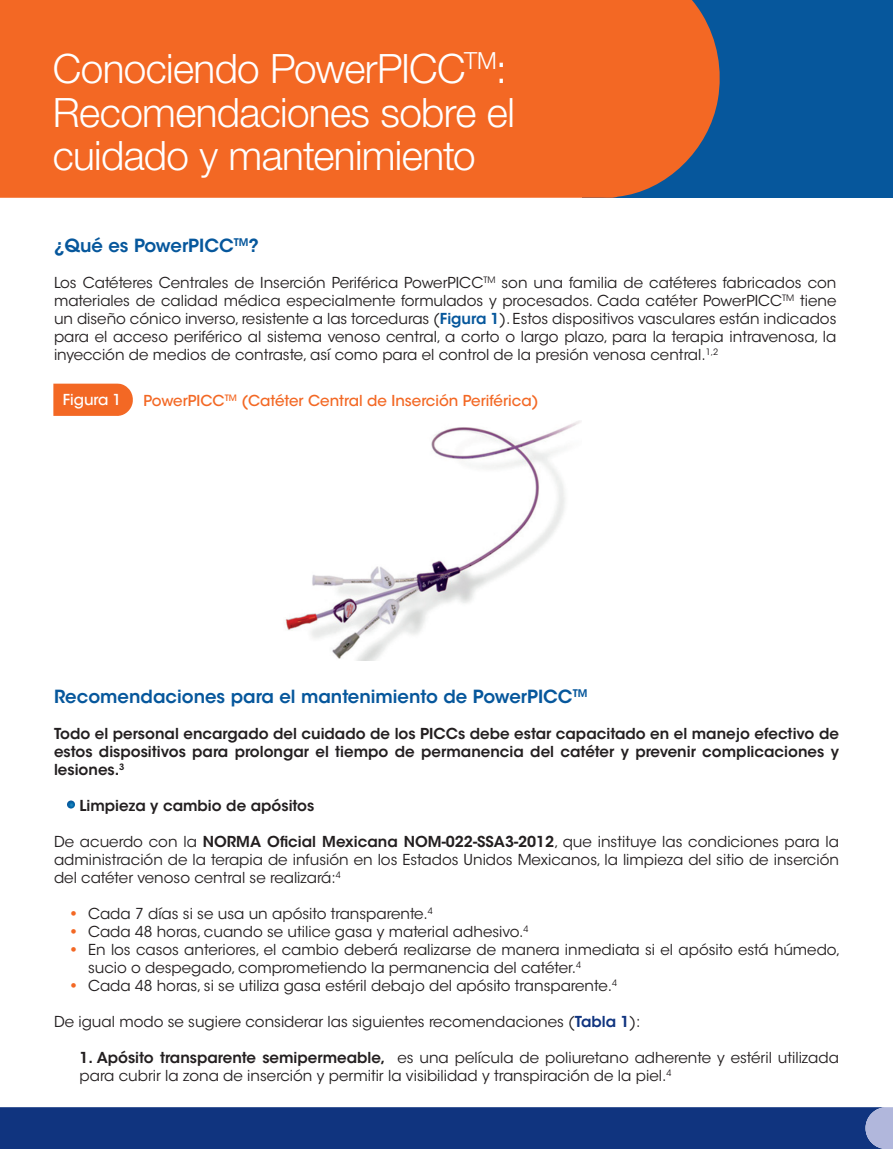
<style>
.page{position:relative;width:893px;height:1149px;background:#fff}
.page>*{position:absolute;margin:0;border:0;box-sizing:border-box;transform-origin:0 0}
.t1{font:300 40.5px/43.5px "Helvetica Neue LT Std";letter-spacing:-.015em;color:#fff}
.cuerpo_texto_TOUJEO{font:600 18px "ITC Avant Garde Std";color:#06579c}
.cuerpo_texto_TOUJEO-2{font:15px/18px "ITC Avant Garde Std";color:#231f20;text-align:justify}
.cuerpo_texto_TOUJEO-3{font:600 15px/18px "ITC Avant Garde Std";color:#231f20;text-align:justify}
.cuerpo_texto_TOUJEO-4{font:500 15px "ITC Avant Garde Std";color:#f36824}
.cuerpo_texto_TOUJEO-5{font:500 15px "ITC Avant Garde Std";color:#fff}
.s1{font-weight:600;color:#06579c}
.s2{font-weight:600}
.s3{font-family:"Helvetica LT Std";font-stretch:condensed;color:#f36824}
.s4{font-weight:600;color:#10347f}
</style>
<div class="page">
<div style="left:582px;top:0;width:311px;height:197px;background:#06579c"></div>
<div style="left:0;top:0;width:723px;height:198px;background:#f36824"></div>
<div style="left:0;top:1107px;width:893px;height:41px;background:#10347f"></div>
<svg style="left:53px;top:383px;width:80px;height:33px;background:#f37233"></svg>
<img style="left:285px;top:421px;width:296px;height:239px">
<svg style="left:67px;top:800px;width:8px;height:8px"></svg>
<p class="t1" style="left:53px;top:46px;width:464px">Conociendo PowerPICC<sup>TM</sup>:<br>Recomendaciones sobre el cuidado y mantenimiento</p>
<p class="cuerpo_texto_TOUJEO" style="left:54px;top:234px;width:207px">¿Qué es PowerPICC<sup>TM</sup>?</p>
<p class="cuerpo_texto_TOUJEO-2" style="left:54px;top:274px;width:784px">Los Catéteres Centrales de Inserción Periférica PowerPICC<sup>TM</sup> son una familia de catéteres fabricados con materiales de calidad médica especialmente formulados y procesados. Cada catéter PowerPICC<sup>TM</sup> tiene un diseño cónico inverso, resistente a las torceduras (<span class="s1">Figura 1</span>). Estos dispositivos vasculares están indicados para el acceso periférico al sistema venoso central, a corto o largo plazo, para la terapia intravenosa, la inyección de medios de contraste, así como para el control de la presión venosa central.<sup>1,2</sup></p>
<p class="cuerpo_texto_TOUJEO-5" style="left:63px;top:390px;width:60px">Figura 1</p>
<p class="cuerpo_texto_TOUJEO-4" style="left:143px;top:391px;width:397px">PowerPICC<sup>TM</sup> (Catéter Central de Inserción Periférica)</p>
<p class="cuerpo_texto_TOUJEO" style="left:54px;top:684px;width:535px">Recomendaciones para el mantenimiento de PowerPICC<sup>TM</sup></p>
<p class="cuerpo_texto_TOUJEO-3" style="left:54px;top:724px;width:786px">Todo el personal encargado del cuidado de los PICCs debe estar capacitado en el manejo efectivo de estos dispositivos para prolongar el tiempo de permanencia del catéter y prevenir complicaciones y lesiones.<sup>3</sup></p>
<p class="cuerpo_texto_TOUJEO-3" style="left:80px;top:796px;width:236px">Limpieza y cambio de apósitos</p>
<p class="cuerpo_texto_TOUJEO-2" style="left:54px;top:832px;width:786px">De acuerdo con la <span class="s2">NORMA Oficial Mexicana NOM-022-SSA3-2012</span>, que instituye las condiciones para la administración de la terapia de infusión en los Estados Unidos Mexicanos, la limpieza del sitio de inserción del catéter venoso central se realizará:<sup>4</sup></p>
<p class="cuerpo_texto_TOUJEO-2" style="left:71px;top:904px;width:363px"><span class="s3">•</span> Cada 7 días si se usa un apósito transparente.<sup>4</sup></p>
<p class="cuerpo_texto_TOUJEO-2" style="left:71px;top:922px;width:459px"><span class="s3">•</span> Cada 48 horas, cuando se utilice gasa y material adhesivo.<sup>4</sup></p>
<p class="cuerpo_texto_TOUJEO-2" style="left:88px;top:940px;width:754px;text-indent:-17px"><span class="s3">•</span> En los casos anteriores, el cambio deberá realizarse de manera inmediata si el apósito está húmedo, sucio o despegado, comprometiendo la permanencia del catéter.<sup>4</sup></p>
<p class="cuerpo_texto_TOUJEO-2" style="left:71px;top:976px;width:548px"><span class="s3">•</span> Cada 48 horas, si se utiliza gasa estéril debajo del apósito transparente.<sup>4</sup></p>
<p class="cuerpo_texto_TOUJEO-2" style="left:54px;top:1012px;width:588px">De igual modo se sugiere considerar las siguientes recomendaciones (<span class="s4">Tabla 1</span>):</p>
<p class="cuerpo_texto_TOUJEO-2" style="left:80px;top:1048px;width:761px"><span class="s2">1. Apósito transparente semipermeable,</span> es una película de poliuretano adherente y estéril utilizada para cubrir la zona de inserción y permitir la visibilidad y transpiración de la piel.<sup>4</sup></p>
</div>
